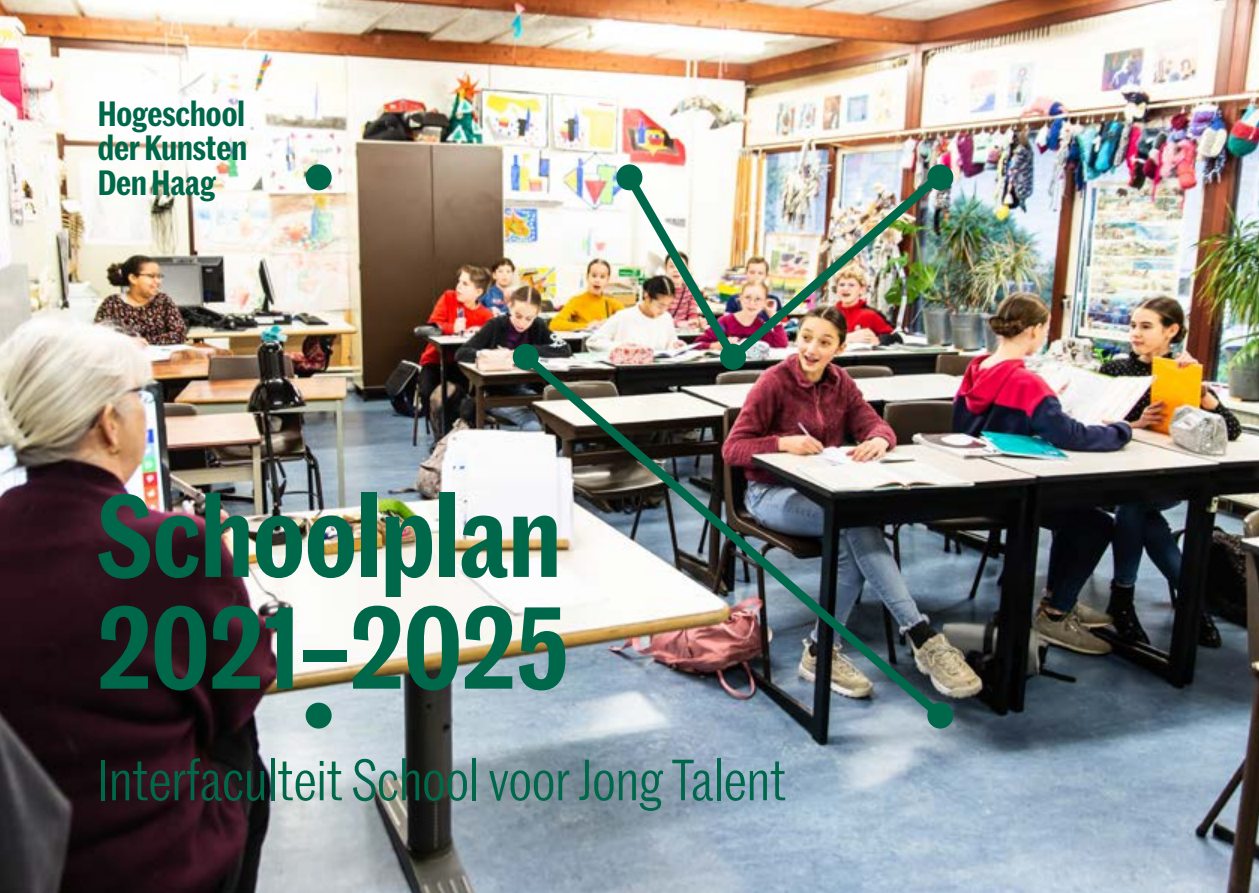
<style>
.page{position:relative;width:1259px;height:893px;background:#fff}
.page>*{position:absolute;margin:0;border:0;box-sizing:border-box;transform-origin:0 0}
.t1{font:600 113.4px/111.8px "Marr Sans Cond";color:#00684a}
.t2{font:56.7px "Marr Sans Cond";color:#00684a}
.t3{font:600 34.35px/34.3px "Marr Sans Cond";color:#00684a;text-align:justify}
</style>
<div class="page">
<img style="left:0;top:0;width:1259px;height:893px">
<img style="left:513px;top:345px;width:439px;height:383px">
<img style="left:721px;top:163px;width:231px;height:206px">
<img style="left:617px;top:166px;width:128px;height:203px">
<div style="left:306px;top:164px;width:26px;height:26px;background:#00684a;border-radius:50%"></div>
<div style="left:616px;top:164px;width:26px;height:26px;background:#00684a;border-radius:50%"></div>
<div style="left:306px;top:703px;width:26px;height:26px;background:#00684a;border-radius:50%"></div>
<div style="left:513px;top:344px;width:26px;height:26px;background:#00684a;border-radius:50%"></div>
<div style="left:927px;top:164px;width:26px;height:26px;background:#00684a;border-radius:50%"></div>
<div style="left:720px;top:344px;width:26px;height:26px;background:#00684a;border-radius:50%"></div>
<div style="left:927px;top:703px;width:26px;height:26px;background:#00684a;border-radius:50%"></div>
<p class="t3" style="left:98px;top:94px;width:151px">Hogeschool der Kunsten Den Haag</p>
<h1 class="t1" style="left:98px;top:473px;width:472px">Schoolplan<br>2021–2025</h1>
<p class="t2" style="left:98px;top:741px;width:690px">Interfaculteit School voor Jong Talent</p>
</div>
